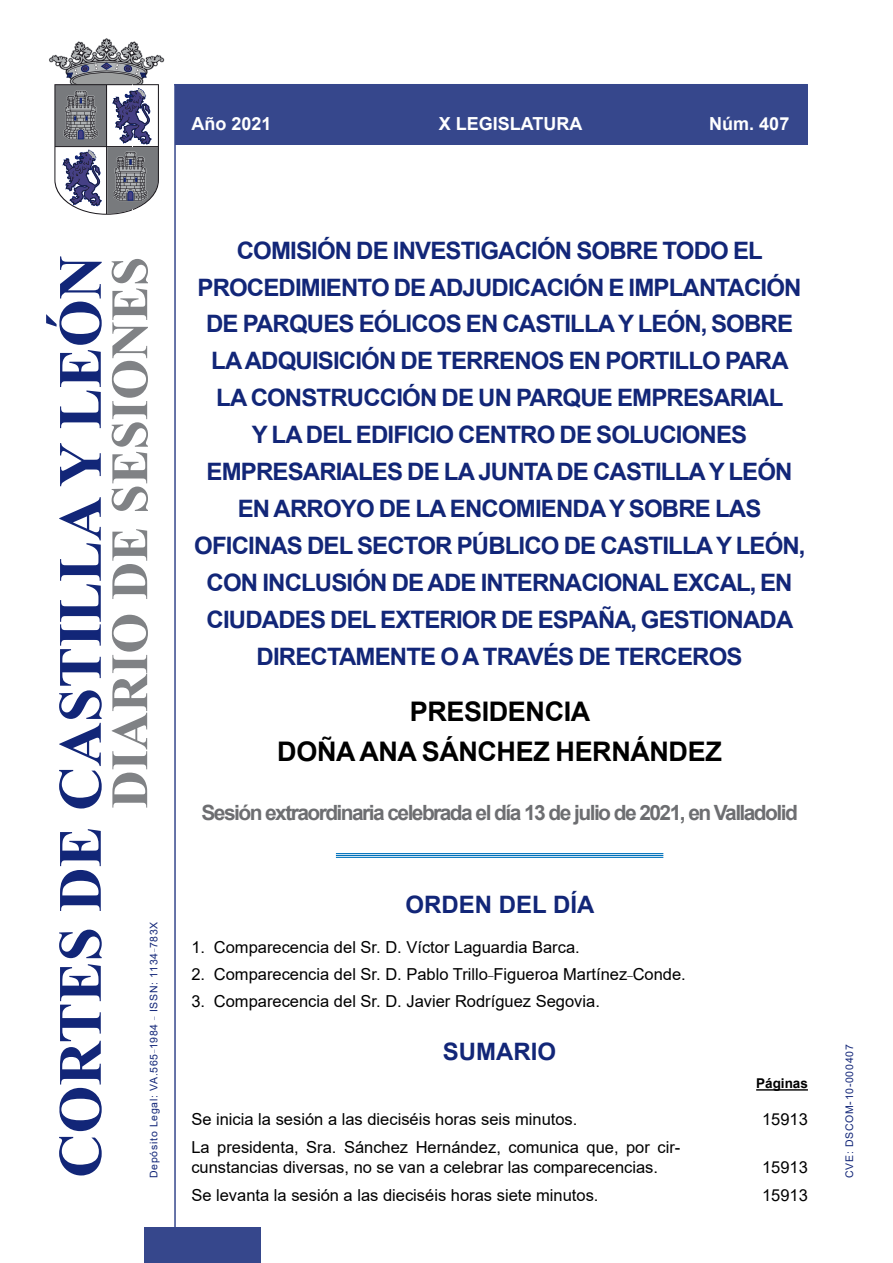
<style>
.page{position:relative;width:893px;height:1263px;background:#fff}
.page>*{position:absolute;margin:0;border:0;box-sizing:border-box;transform-origin:0 0}
.PresidenteComision{font:700 27px "Arial";letter-spacing:-.015em;color:#000}
.PresidenciaComision{font:700 27px "Arial";letter-spacing:-.015em;color:#000}
.SesionComision{font:700 24px/36.9px "Arial";letter-spacing:-.035em;color:#122678;text-align:center}
.OrdenDiaTitulo{font:700 24px "Arial";color:#122678}
.SumarioTitulo{font:700 24px "Arial";color:#122678}
.Celebracion{font:700 21px "Arial";letter-spacing:-.075em;color:#6d6e71}
.Numero{font:700 18px "Arial";color:#fff}
.Sumario{font:16.5px/19.6px "Arial";color:#000}
.OrdenDiaPUnto{font:16.5px "Arial";color:#000}
.Paginas{font:700 13.5px "Arial";color:#000}
.t1{font:10.5px "Arial";letter-spacing:.065em;color:#122678}
</style>
<div class="page">
<hr style="left:174px;top:84px;width:2px;height:1179px;background:#36478c">
<div style="left:144px;top:1227px;width:117px;height:36px;background:#36478c"></div>
<hr style="left:174px;top:84px;width:634px;height:1px;background:#36478c">
<div style="left:175px;top:85px;width:633px;height:60px;background:#36478c"></div>
<svg style="left:49px;top:38px;width:115px;height:177px"></svg>
<hr style="left:336px;top:853px;width:327px;height:1px;background:#0072bc">
<hr style="left:336px;top:855px;width:327px;height:1px;background:#0072bc">
<hr style="left:336px;top:857px;width:327px;height:1px;background:#0072bc">
<hr style="left:756px;top:1089px;width:52px;height:1px;background:#000">
<svg style="left:46px;top:256px;width:56px;height:919px"></svg>
<svg style="left:112px;top:259px;width:36px;height:549px"></svg>
<p class="Numero" style="left:191px;top:111px;width:82px">Año 2021</p>
<p class="Numero" style="left:439px;top:111px;width:145px">X LEGISLATURA</p>
<p class="Numero" style="left:709px;top:111px;width:82px">Núm. 407</p>
<p class="t1" style="left:146px;top:1178px;width:258px;rotate:-90deg">Depósito Legal: VA.565<sup>_</sup>1984 <sup>_</sup> ISSN: 1134<sup>_</sup>783X</p>
<p class="SesionComision" style="left:194px;top:232px;width:613px">COMISIÓN DE INVESTIGACIÓN SOBRE TODO EL PROCEDIMIENTO DE ADJUDICACIÓN E IMPLANTACIÓN DE PARQUES EÓLICOS EN CASTILLA Y LEÓN, SOBRE LA ADQUISICIÓN DE TERRENOS EN PORTILLO PARA LA CONSTRUCCIÓN DE UN PARQUE EMPRESARIAL<br>Y LA DEL EDIFICIO CENTRO DE SOLUCIONES EMPRESARIALES DE LA JUNTA DE CASTILLA Y LEÓN EN ARROYO DE LA ENCOMIENDA Y SOBRE LAS OFICINAS DEL SECTOR PÚBLICO DE CASTILLA Y LEÓN, CON INCLUSIÓN DE ADE INTERNACIONAL EXCAL, EN CIUDADES DEL EXTERIOR DE ESPAÑA, GESTIONADA DIRECTAMENTE O A TRAVÉS DE TERCEROS</p>
<p class="PresidenciaComision" style="left:410px;top:693px;width:182px">PRESIDENCIA</p>
<p class="PresidenteComision" style="left:277px;top:732px;width:446px">DOÑA ANA SÁNCHEZ HERNÁNDEZ</p>
<p class="Celebracion" style="left:201px;top:798px;width:598px">Sesión extraordinaria celebrada el día 13 de julio de 2021, en Valladolid</p>
<p class="OrdenDiaTitulo" style="left:406px;top:888px;width:190px">ORDEN DEL DÍA</p>
<p class="OrdenDiaPUnto" style="left:191px;top:936px;width:390px">1. Comparecencia del Sr. D. Víctor Laguardia Barca.</p>
<p class="OrdenDiaPUnto" style="left:191px;top:963px;width:496px">2. Comparecencia del Sr. D. Pablo Trillo<sup>_</sup>Figueroa Martínez<sup>_</sup>Conde.</p>
<p class="OrdenDiaPUnto" style="left:191px;top:990px;width:410px">3. Comparecencia del Sr. D. Javier Rodríguez Segovia.</p>
<p class="SumarioTitulo" style="left:443px;top:1035px;width:115px">SUMARIO</p>
<p class="Paginas" style="left:756px;top:1074px;width:53px">Páginas</p>
<p class="Sumario" style="left:191px;top:1109px;width:388px">Se inicia la sesión a las dieciséis horas seis minutos.</p>
<p class="Sumario" style="left:762px;top:1109px;width:47px">15913</p>
<p class="Sumario" style="left:191px;top:1137px;width:490px">La presidenta, Sra. Sánchez Hernández, comunica que, por cir&shy;cunstancias diversas, no se van a celebrar las comparecencias.</p>
<p class="Sumario" style="left:762px;top:1157px;width:47px">15913</p>
<p class="Sumario" style="left:191px;top:1185px;width:409px">Se levanta la sesión a las dieciséis horas siete minutos.</p>
<p class="Sumario" style="left:762px;top:1185px;width:47px">15913</p>
<p class="t1" style="left:842px;top:1178px;width:135px;rotate:-90deg">CVE: DSCOM-10-000407</p>
</div>
